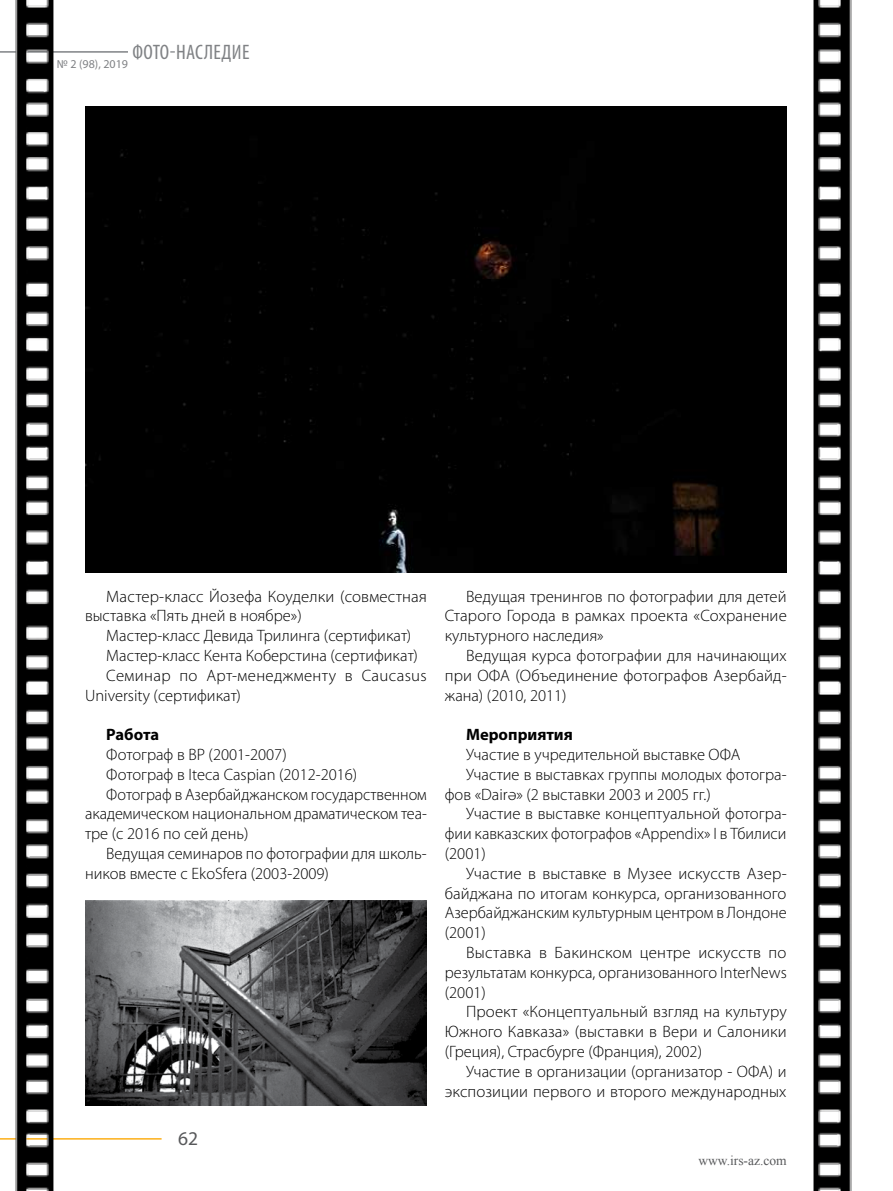
<style>
.page{position:relative;width:893px;height:1191px;background:#fff}
.page>*{position:absolute;margin:0;border:0;box-sizing:border-box;transform-origin:0 0}
.t1{font:condensed 21px "Myriad Pro";letter-spacing:.02em;color:#808285}
.t2{font:19.5px "Myriad Pro";color:#58595b}
.t3{font:300 16.5px/19.8px "Myriad Pro";color:#000;text-align:justify}
.t4{font:300 16.5px "Myriad Pro";letter-spacing:.02em;color:#000}
.t5{font:700 16.5px "Myriad Pro";color:#000}
.t6{font:13.5px "Times New Roman";color:#58595b}
</style>
<div class="page">
<hr style="left:0;top:51px;width:128px;height:2px;background:#808285">
<hr style="left:0;top:1138px;width:162px;height:1px;background:#fcaf17">
<img style="left:0;top:0;width:73px;height:1191px">
<img style="left:813px;top:0;width:39px;height:1191px">
<img style="left:85px;top:901px;width:342px;height:205px">
<div style="left:85px;top:106px;width:702px;height:466px;background:#000"></div>
<p class="t1" style="left:57px;top:39px;width:194px"><sub>№</sub> <sub>2</sub> <sub>(98),</sub> <sub>2019</sub> ФОТО-НАСЛЕДИЕ</p>
<p class="t3" style="left:85px;top:586px;width:343px;text-indent:21px">Мастер-класс Йозефа Коуделки (совместная выставка «Пять дней в ноябре»)</p>
<p class="t3" style="left:106px;top:625px;width:306px">Мастер-класс Девида Трилинга (сертификат)</p>
<p class="t3" style="left:106px;top:645px;width:313px">Мастер-класс Кента Коберстина (сертификат)</p>
<p class="t4" style="left:106px;top:665px;width:322px">Семинар по Арт-менеджменту в Caucasus</p>
<p class="t3" style="left:85px;top:685px;width:157px">University (сертификат)</p>
<p class="t5" style="left:106px;top:724px;width:54px">Работа</p>
<p class="t3" style="left:106px;top:744px;width:182px">Фотограф в BP (2001-2007)</p>
<p class="t3" style="left:106px;top:764px;width:252px">Фотограф в Iteca Caspian (2012-2016)</p>
<p class="t3" style="left:106px;top:784px;width:322px">Фотограф в Азербайджанском государственном</p>
<p class="t3" style="left:85px;top:804px;width:343px">академическом национальном драматическом теа-</p>
<p class="t3" style="left:85px;top:823px;width:165px">тре (с 2016 по сей день)</p>
<p class="t3" style="left:106px;top:843px;width:322px">Ведущая семинаров по фотографии для школь-</p>
<p class="t3" style="left:85px;top:863px;width:245px">ников вместе с EkoSfera (2003-2009)</p>
<p class="t2" style="left:178px;top:1126px;width:22px">62</p>
<p class="t3" style="left:445px;top:586px;width:343px;text-indent:21px">Ведущая тренингов по фотографии для детей Старого Города в рамках проекта «Сохранение культурного наследия»</p>
<p class="t3" style="left:445px;top:645px;width:343px;text-indent:21px">Ведущая курса фотографии для начинающих при ОФА (Объединение фотографов Азербайд&shy;жана) (2010, 2011)</p>
<p class="t5" style="left:466px;top:724px;width:108px">Мероприятия</p>
<p class="t3" style="left:466px;top:744px;width:276px">Участие в учредительной выставке ОФА</p>
<p class="t3" style="left:466px;top:764px;width:322px">Участие в выставках группы молодых фотогра-</p>
<p class="t3" style="left:445px;top:784px;width:267px">фов «Dairə» (2 выставки 2003 и 2005 гг.)</p>
<p class="t3" style="left:466px;top:804px;width:322px">Участие в выставке концептуальной фотогра-</p>
<p class="t3" style="left:445px;top:823px;width:343px">фии кавказских фотографов «Appendix» I в Тбилиси</p>
<p class="t3" style="left:445px;top:843px;width:42px">(2001)</p>
<p class="t3" style="left:466px;top:863px;width:322px">Участие в выставке в Музее искусств Азер-</p>
<p class="t3" style="left:445px;top:883px;width:343px">байджана по итогам конкурса, организованного</p>
<p class="t3" style="left:445px;top:903px;width:343px">Азербайджанским культурным центром в Лондоне</p>
<p class="t3" style="left:445px;top:922px;width:42px">(2001)</p>
<p class="t3" style="left:466px;top:942px;width:322px">Выставка в Бакинском центре искусств по</p>
<p class="t3" style="left:445px;top:962px;width:343px">результатам конкурса, организованного InterNews</p>
<p class="t3" style="left:445px;top:982px;width:42px">(2001)</p>
<p class="t3" style="left:466px;top:1002px;width:322px">Проект «Концептуальный взгляд на культуру</p>
<p class="t3" style="left:445px;top:1021px;width:343px">Южного Кавказа» (выставки в Вери и Салоники</p>
<p class="t3" style="left:445px;top:1041px;width:259px">(Греция), Страсбурге (Франция), 2002)</p>
<p class="t3" style="left:466px;top:1061px;width:322px">Участие в организации (организатор - ОФА) и</p>
<p class="t3" style="left:445px;top:1081px;width:343px">экспозиции первого и второго международных</p>
<p class="t6" style="left:698px;top:1151px;width:90px">www.irs-az.com</p>
</div>
